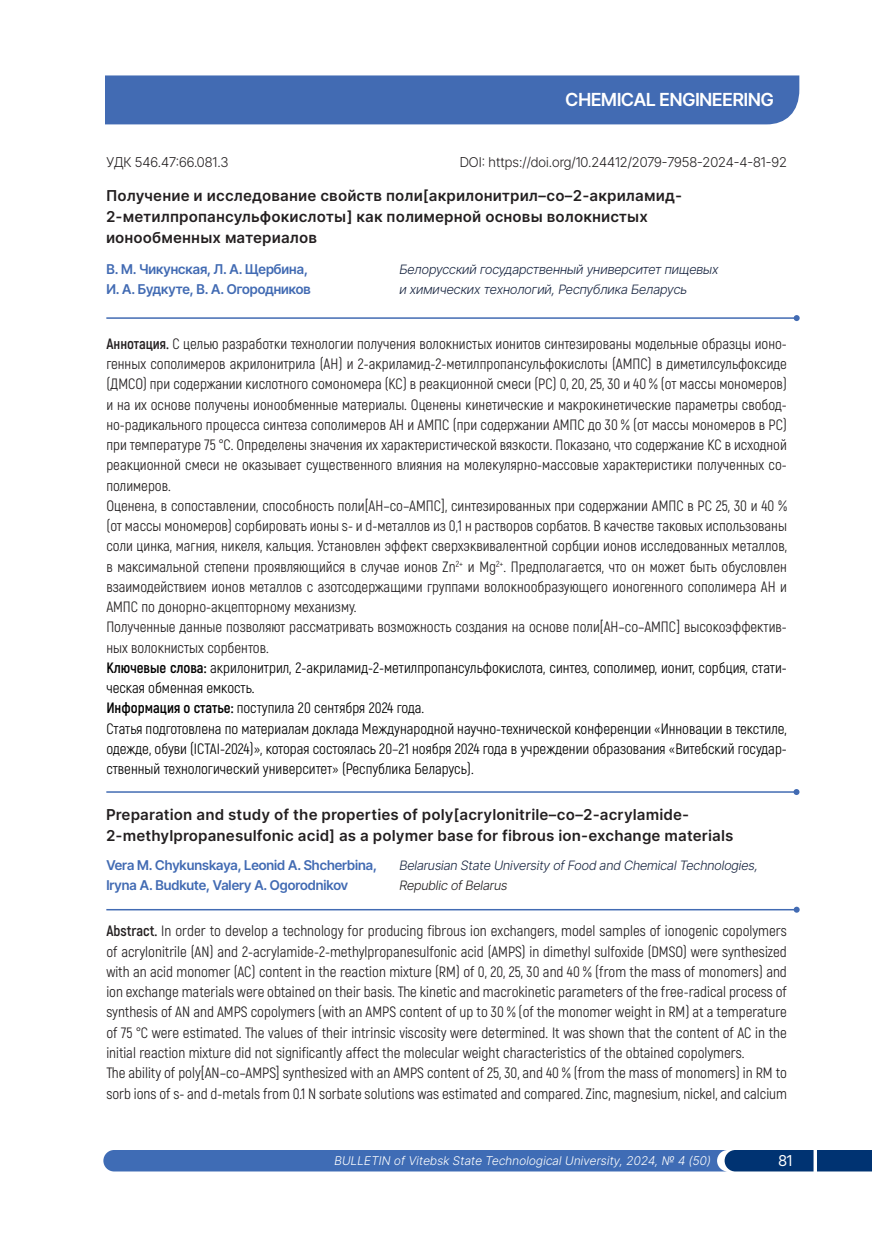
<style>
.page{position:relative;width:872px;height:1234px;background:#fff}
.page>*{position:absolute;margin:0;border:0;box-sizing:border-box;transform-origin:0 0}
.t1{font:600 18px "Inter Tight";color:#fff}
.Основной_текст{font:15px/20.2px "Akrobat";color:#231f20;text-align:justify}
.Основной_текст-2{font:15px/20.2px "Akrobat";color:#000}
.Заголовок{font:600 15px/21px "Inter Tight";letter-spacing:.05em;color:#231f20}
.t2{font:15px "Inter Tight";color:#fff}
.УДК{font:600 13.5px/20.2px "Inter Tight";color:#426bb3}
.УДК-2{font:300 13.5px "Inter Tight";color:#231f20}
.УДК-3{font:italic 300 12.9px/20.2px "Inter Tight";color:#192641}
.УДК-4{font:italic 300 12.9px "Inter Tight";color:#231f20}
.t3{font:italic 300 12px "Inter Tight";letter-spacing:.025em;color:#fff}
.s1{font-weight:700}
.s2{color:#231f20}
</style>
<div class="page">
<svg style="left:103px;top:1150px;width:769px;height:21px;background:#3664a9"></svg>
<div style="left:106px;top:75px;width:693px;height:49px;background:#426bb3"></div>
<hr style="left:106px;top:317px;width:690px;height:2px;background:#426bb3">
<svg style="left:793px;top:315px;width:6px;height:6px"></svg>
<hr style="left:106px;top:791px;width:690px;height:1px;background:#426bb3">
<svg style="left:793px;top:789px;width:6px;height:5px"></svg>
<hr style="left:106px;top:908px;width:690px;height:2px;background:#426bb3">
<svg style="left:793px;top:906px;width:6px;height:6px"></svg>
<p class="t1" style="left:565px;top:86px;width:210px">CHEMICAL ENGINEERING</p>
<p class="УДК-2" style="left:106px;top:152px;width:124px">УДК 546.47:66.081.3</p>
<p class="УДК-2" style="left:460px;top:152px;width:329px">DOI: https://doi.org/10.24412/2079-7958-2024-4-81-92</p>
<p class="Заголовок" style="left:106px;top:184px;width:577px">Получение и исследование свойств поли[акрилонитрил–со–2-акриламид-<br>2-метилпропансульфокислоты] как полимерной основы волокнистых ионообменных материалов</p>
<p class="УДК" style="left:106px;top:258px;width:206px">В. М. Чикунская, Л. А. Щербина,<br>И. А. Будкуте, В. А. Огородников</p>
<p class="УДК-3" style="left:399px;top:258px;width:321px">Белорусский государственный университет пищевых и химических технологий, Республика Беларусь</p>
<p class="Основной_текст" style="left:106px;top:333px;width:682px"><span class="s1">Аннотация.</span> С целью разработки технологии получения волокнистых ионитов синтезированы модельные образцы ионо&shy;генных сополимеров акрилонитрила (АН) и 2-акриламид-2-метилпропансульфокислоты (АМПС) в диметилсульфоксиде (ДМСО) при содержании кислотного сомономера (КС) в реакционной смеси (РС) 0, 20, 25, 30 и 40 % (от массы мономеров) и на их основе получены ионообменные материалы. Оценены кинетические и макрокинетические параметры свобод&shy;но-радикального процесса синтеза сополимеров АН и АМПС (при содержании АМПС до 30 % (от массы мономеров в РС) при температуре 75 °С. Определены значения их характеристической вязкости. Показано, что содержание КС в исходной реакционной смеси не оказывает существенного влияния на молекулярно-массовые характеристики полученных со&shy;полимеров.</p>
<p class="Основной_текст" style="left:106px;top:495px;width:682px">Оценена, в сопоставлении, способность поли[АН–со–АМПС], синтезированных при содержании АМПС в РС 25, 30 и 40 % (от массы мономеров) сорбировать ионы s- и d-металлов из 0,1 н растворов сорбатов. В качестве таковых использованы соли цинка, магния, никеля, кальция. Установлен эффект сверхэквивалентной сорбции ионов исследованных металлов, в максимальной степени проявляющийся в случае ионов Zn<sup>2+</sup> и Mg<sup>2+</sup>. Предполагается, что он может быть обусловлен взаимодействием ионов металлов с азотсодержащими группами волокнообразующего ионогенного сополимера АН и АМПС по донорно-акцепторному механизму.</p>
<p class="Основной_текст" style="left:106px;top:617px;width:682px">Полученные данные позволяют рассматривать возможность создания на основе поли[АН–со–АМПС] высокоэффектив&shy;ных волокнистых сорбентов.</p>
<p class="Основной_текст-2" style="left:106px;top:657px;width:682px"><span class="s1">Ключевые слова:</span> акрилонитрил, 2-акриламид-2-метилпропансульфокислота, синтез, сополимер, ионит, сорбция, стати&shy;ческая обменная емкость.</p>
<p class="Основной_текст-2" style="left:106px;top:698px;width:319px"><span class="s1">Информация о статье:</span> поступила 20 сентября 2024 года.</p>
<p class="Основной_текст-2" style="left:106px;top:718px;width:682px;text-align:justify">Статья подготовлена по материалам доклада Международной научно-технической конференции «Инновации в текстиле, одежде, обуви (ICTAI-2024)», которая состоялась 20<span class="s2">–</span>21 ноября 2024 года в учреждении образования «Витебский государ&shy;ственный технологический университет» (Республика Беларусь).</p>
<p class="Заголовок" style="left:106px;top:803px;width:628px">Preparation and study of the properties of poly[acrylonitrile–co–2-acrylamide-<br>2-methylpropanesulfonic acid] as a polymer base for fibrous ion-exchange materials</p>
<p class="УДК-3" style="left:399px;top:854px;width:360px">Belarusian State University of Food and Chemical Technologies,</p>
<p class="УДК-4" style="left:399px;top:875px;width:109px">Republic of Belarus</p>
<p class="Основной_текст" style="left:106px;top:920px;width:682px"><span class="s1">Abstract.</span> In order to develop a technology for producing fibrous ion exchangers, model samples of ionogenic copolymers of acrylonitrile (AN) and 2-acrylamide-2-methylpropanesulfonic acid (AMPS) in dimethyl sulfoxide (DMSO) were synthesized with an acid monomer (AC) content in the reaction mixture (RM) of 0, 20, 25, 30 and 40 % (from the mass of monomers) and ion exchange materials were obtained on their basis. The kinetic and macrokinetic parameters of the free-radical process of synthesis of AN and AMPS copolymers (with an AMPS content of up to 30 % (of the monomer weight in RМ) at a temperature of 75 °C were estimated. The values of their intrinsic viscosity were determined. It was shown that the content of АC in the initial reaction mixture did not significantly affect the molecular weight characteristics of the obtained copolymers.</p>
<p class="Основной_текст" style="left:106px;top:1062px;width:682px">The ability of poly[AN–co–AMPS] synthesized with an AMPS content of 25, 30, and 40 % (from the mass of monomers) in RM to sorb ions of s- and d-metals from 0.1 N sorbate solutions was estimated and compared. Zinc, magnesium, nickel, and calcium</p>
<p class="УДК" style="left:106px;top:854px;width:272px">Vera M. Chykunskaya, Leonid A. Shcherbina,<br>Iryna A. Budkute, Valery A. Ogorodnikov</p>
<p class="t3" style="left:334px;top:1151px;width:378px">BULLETIN of Vitebsk State Technological University, 2024, № 4 (50)</p>
<p class="t2" style="left:778px;top:1148px;width:15px">81</p>
</div>
